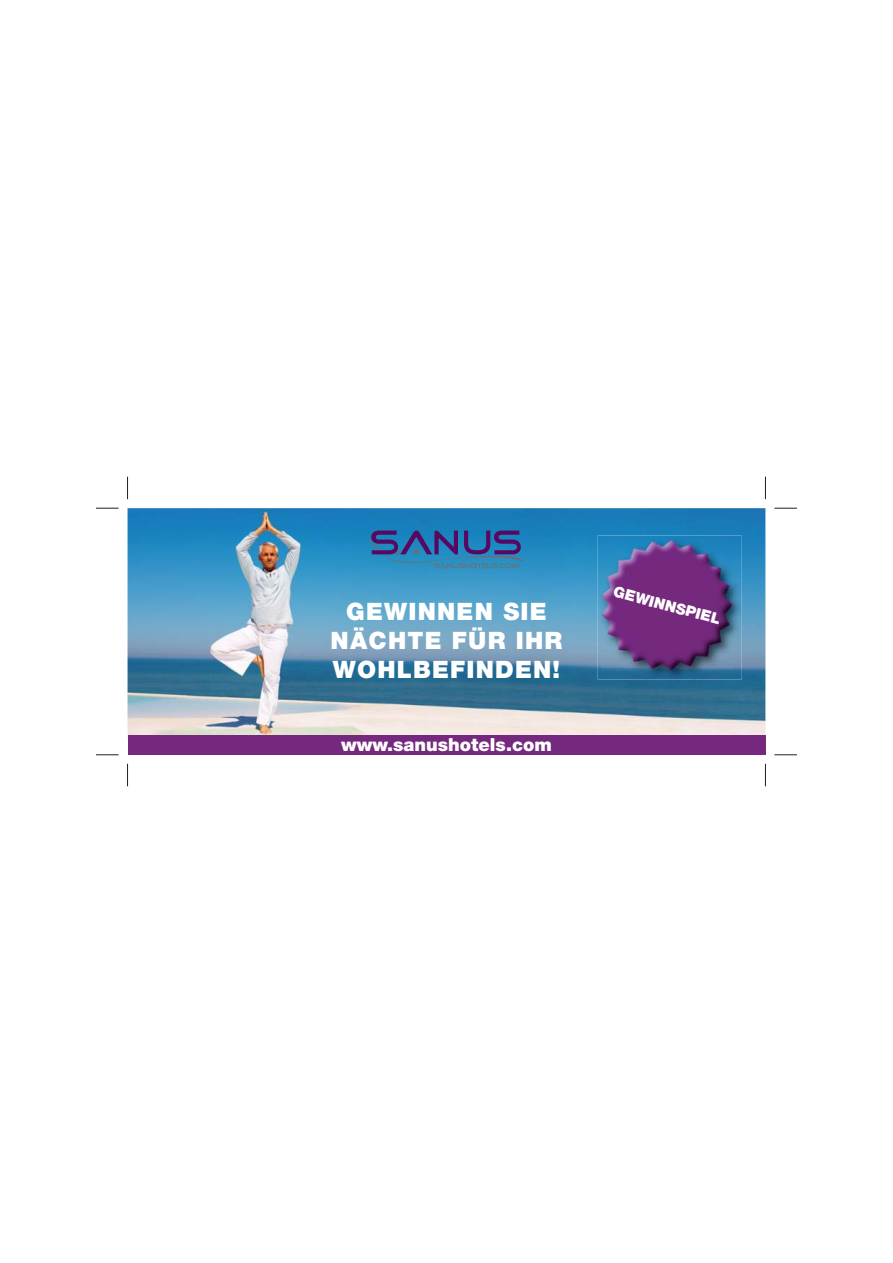
<style>
.page{position:relative;width:893px;height:1263px;background:#fff}
.page>*{position:absolute;margin:0;border:0;box-sizing:border-box;transform-origin:0 0}
.t1{font:900 24px/28.8px "Helvetica Neue";letter-spacing:.05em;color:#fff;text-align:center}
.t2{font:900 18px "Helvetica Neue";color:#fff}
.t3{font:900 15px "Helvetica Neue";color:#fff}
</style>
<div class="page">
<img style="left:128px;top:508px;width:637px;height:227px">
<svg style="left:369px;top:531px;width:155px;height:37px"></svg>
<img style="left:598px;top:535px;width:144px;height:48px">
<img style="left:598px;top:583px;width:47px;height:96px">
<img style="left:694px;top:583px;width:48px;height:96px">
<img style="left:645px;top:670px;width:49px;height:9px">
<img style="left:601px;top:539px;width:131px;height:131px">
<div style="left:128px;top:735px;width:637px;height:20px;background:#74287e"></div>
<svg style="left:96px;top:508px;width:23px;height:1px"></svg>
<svg style="left:774px;top:508px;width:23px;height:1px"></svg>
<svg style="left:96px;top:755px;width:23px;height:1px"></svg>
<svg style="left:774px;top:755px;width:23px;height:1px"></svg>
<svg style="left:127px;top:477px;width:1px;height:22px"></svg>
<svg style="left:127px;top:764px;width:1px;height:22px"></svg>
<svg style="left:765px;top:477px;width:1px;height:22px"></svg>
<svg style="left:765px;top:764px;width:1px;height:22px"></svg>
<p class="t1" style="left:331px;top:599px;width:233px">GEWINNEN SIE<br>NÄCHTE FÜR IHR<br>WOHLBEFINDEN!</p>
<p class="t2" style="left:341px;top:738px;width:212px">www.sanushotels.com</p>
<p class="t3" style="left:615px;top:586px;width:112px;rotate:15deg">GEWINNSPIEL</p>
</div>
